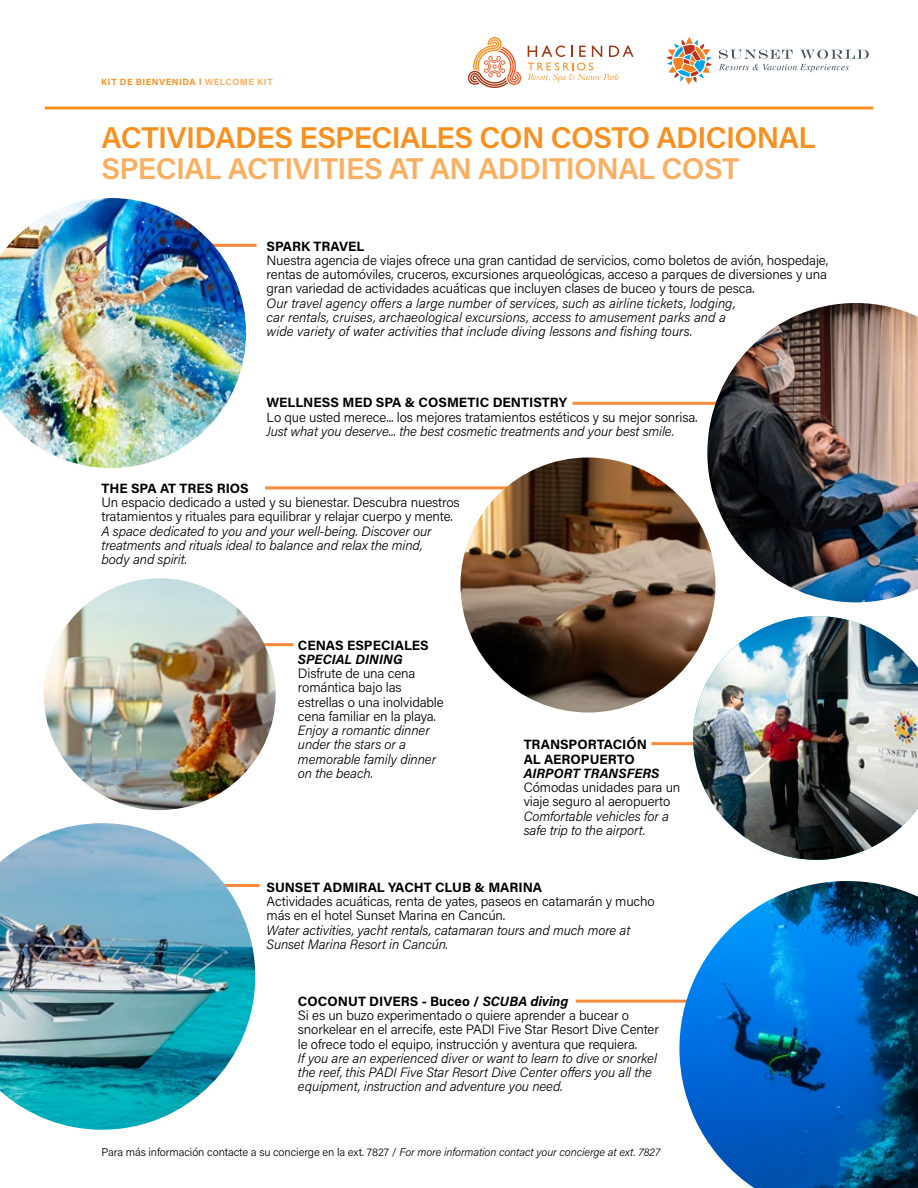
<style>
.page{position:relative;width:918px;height:1188px;background:#fff}
.page>*{position:absolute;margin:0;border:0;box-sizing:border-box;transform-origin:0 0}
.t1{font:600 30px "Acumin Pro";letter-spacing:-.02em;color:#f7901e}
.t2{font:600 30px "Acumin Pro";letter-spacing:-.02em;color:#faae60}
.t3{font:300 13.5px/14.2px "Acumin Pro";letter-spacing:-.01em;color:#000}
.t4{font:italic 300 13.5px/14.2px "Acumin Pro";letter-spacing:-.01em;color:#000}
.t5{font:700 13.5px/14.2px "Acumin Pro";color:#000}
.t6{font:italic 700 13.5px "Acumin Pro";letter-spacing:.005em;color:#000}
.t7{font:300 11.25px "Acumin Pro";letter-spacing:-.01em;color:#000}
.t8{font:700 9px "Acumin Pro";letter-spacing:.06em;color:#f7901e}
.s1{color:#faae60}
.s2{font-weight:700}
.s3{font-weight:700;font-style:italic}
.s4{font-style:italic}
</style>
<div class="page">
<hr style="left:181px;top:244px;width:76px;height:3px;background:#f98a3c">
<hr style="left:237px;top:643px;width:56px;height:3px;background:#f98a3c">
<hr style="left:203px;top:884px;width:57px;height:3px;background:#f98a3c">
<hr style="left:651px;top:742px;width:56px;height:3px;background:#f98a3c">
<hr style="left:576px;top:1000px;width:127px;height:3px;background:#f98a3c">
<hr style="left:573px;top:402px;width:161px;height:3px;background:#f98a3c">
<hr style="left:265px;top:486px;width:248px;height:3px;background:#f98a3c">
<img style="left:0;top:198px;width:246px;height:270px">
<img style="left:679px;top:881px;width:239px;height:307px">
<img style="left:0;top:823px;width:255px;height:307px">
<img style="left:693px;top:616px;width:225px;height:244px">
<img style="left:44px;top:578px;width:232px;height:232px;border-radius:116px">
<img style="left:707px;top:303px;width:211px;height:299px">
<img style="left:460px;top:458px;width:256px;height:254px;border-radius:128px">
<svg style="left:45px;top:106px;width:828px;height:4px;background:#f8ab56"></svg>
<svg style="left:467px;top:37px;width:55px;height:51px"></svg>
<svg style="left:528px;top:46px;width:37px;height:11px"></svg>
<svg style="left:579px;top:46px;width:7px;height:11px"></svg>
<svg style="left:592px;top:46px;width:10px;height:11px"></svg>
<svg style="left:609px;top:46px;width:25px;height:11px"></svg>
<svg style="left:528px;top:63px;width:91px;height:19px"></svg>
<svg style="left:719px;top:50px;width:150px;height:22px"></svg>
<svg style="left:666px;top:37px;width:46px;height:48px"></svg>
<p class="t8" style="left:101px;top:75px;width:173px">KIT DE BIENVENIDA l <span class="s1">WELCOME KIT</span></p>
<h1 class="t1" style="left:102px;top:116px;width:716px">ACTIVIDADES ESPECIALES CON COSTO ADICIONAL</h1>
<h1 class="t2" style="left:102px;top:148px;width:639px">SPECIAL ACTIVITIES AT AN ADDITIONAL COST</h1>
<p class="t5" style="left:267px;top:238px;width:99px">SPARK TRAVEL</p>
<p class="t3" style="left:267px;top:252px;width:563px;text-align:justify">Nuestra agencia de viajes ofrece una gran cantidad de servicios, como boletos de avión, hospedaje, rentas de automóviles, cruceros, excursiones arqueológicas, acceso a parques de diversiones y una gran variedad de actividades acuáticas que incluyen clases de buceo y tours de pesca.</p>
<p class="t4" style="left:267px;top:295px;width:470px">Our travel agency offers a large number of services, such as airline tickets, lodging, car rentals, cruises, archaeological excursions, access to amusement parks and a wide variety of water activities that include diving lessons and fishing tours.</p>
<p class="t5" style="left:267px;top:395px;width:302px">WELLNESS MED SPA &amp; COSMETIC DENTISTRY</p>
<p class="t3" style="left:267px;top:409px;width:433px">Lo que usted merece... los mejores tratamientos estéticos y su mejor sonrisa.</p>
<p class="t4" style="left:267px;top:423px;width:409px">Just what you deserve... the best cosmetic treatments and your best smile.</p>
<p class="t5" style="left:102px;top:480px;width:149px">THE SPA AT TRES RIOS</p>
<p class="t3" style="left:102px;top:495px;width:360px">Un espacio dedicado a usted y su bienestar. Descubra nuestros tratamientos y rituales para equilibrar y relajar cuerpo y mente.</p>
<p class="t4" style="left:102px;top:523px;width:332px">A space dedicated to you and your well-being. Discover our treatments and rituals ideal to balance and relax the mind, body and spirit.</p>
<p class="t5" style="left:298px;top:637px;width:132px">CENAS ESPECIALES</p>
<p class="t6" style="left:298px;top:650px;width:106px">SPECIAL DINING</p>
<p class="t3" style="left:298px;top:666px;width:147px">Disfrute de una cena romántica bajo las estrellas o una inolvidable cena familiar en la playa.</p>
<p class="t4" style="left:298px;top:723px;width:140px">Enjoy a romantic dinner under the stars or a memorable family dinner on the beach.</p>
<p class="t5" style="left:524px;top:737px;width:125px">TRANSPORTACIÓN<br>AL AEROPUERTO</p>
<p class="t6" style="left:524px;top:764px;width:137px">AIRPORT TRANSFERS</p>
<p class="t3" style="left:524px;top:780px;width:158px">Cómodas unidades para un viaje seguro al aeropuerto</p>
<p class="t4" style="left:524px;top:808px;width:147px">Comfortable vehicles for a safe trip to the airport.</p>
<p class="t5" style="left:267px;top:879px;width:277px">SUNSET ADMIRAL YACHT CLUB &amp; MARINA</p>
<p class="t3" style="left:267px;top:894px;width:390px">Actividades acuáticas, renta de yates, paseos en catamarán y mucho más en el hotel Sunset Marina en Cancún.</p>
<p class="t4" style="left:267px;top:922px;width:365px">Water activities, yacht rentals, catamaran tours and much more at<br>Sunset Marina Resort in Cancún.</p>
<p class="t3" style="left:298px;top:993px;width:362px"><span class="s2">COCONUT DIVERS - Buceo /</span> <span class="s3">SCUBA diving<br></span>Si es un buzo experimentado o quiere aprender a bucear o snorkelear en el arrecife, este PADI Five Star Resort Dive Center le ofrece todo el equipo, instrucción y aventura que requiera.</p>
<p class="t4" style="left:298px;top:1050px;width:361px">If you are an experienced diver or want to learn to dive or snorkel the reef, this PADI Five Star Resort Dive Center offers you all the equipment, instruction and adventure you need.</p>
<p class="t7" style="left:102px;top:1144px;width:560px">Para más información contacte a su concierge en la ext. 7827 / <span class="s4">For more information contact your concierge at ext. 7827</span></p>
</div>
